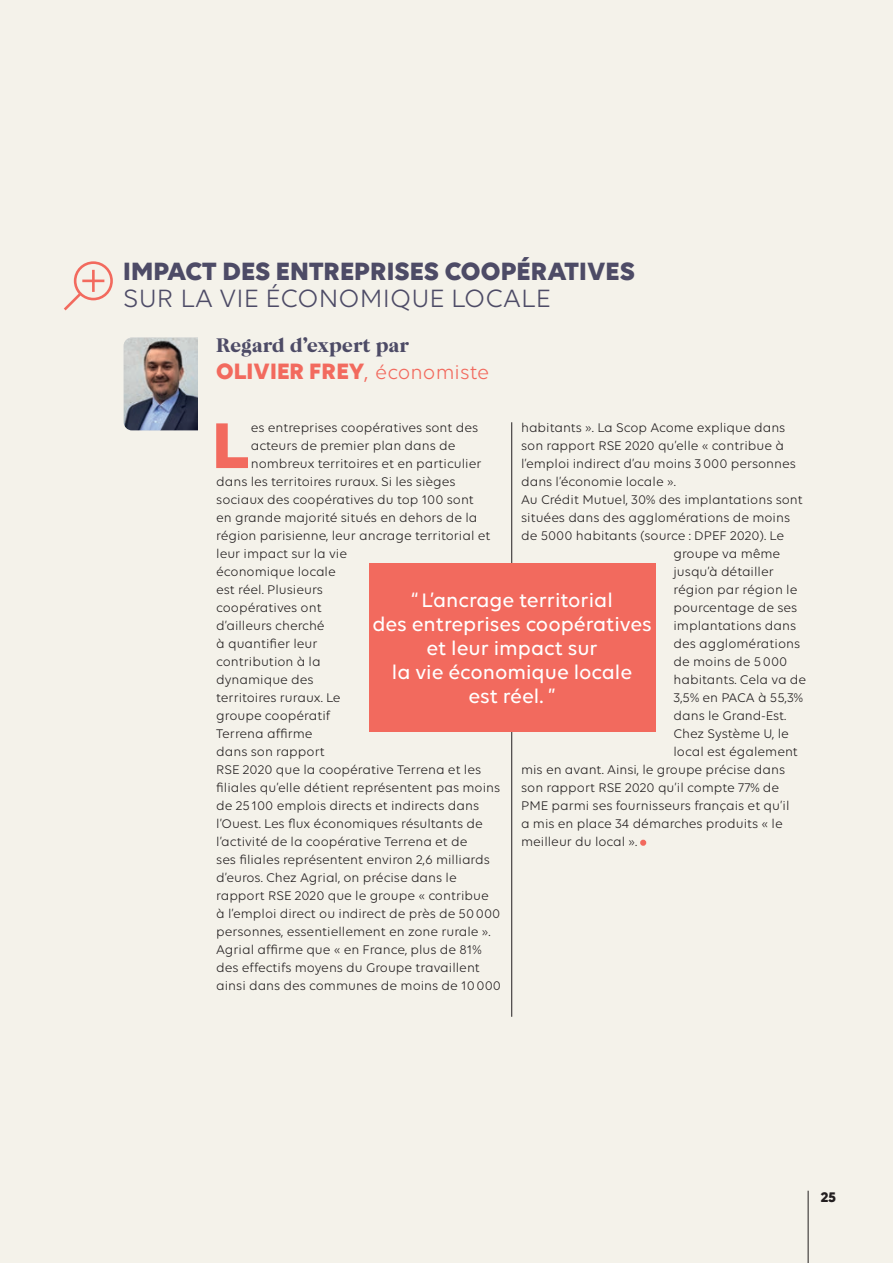
<style>
.page{position:relative;width:893px;height:1263px;background:#f4f2ea}
.page>*{position:absolute;margin:0;border:0;box-sizing:border-box;transform-origin:0 0}
.t1{font:700 69.6px "Volte";color:#f26a5e}
.t2{font:700 27px "Volte";letter-spacing:.005em;color:#4d4b66}
.t3{font:27px "Volte";letter-spacing:.005em;color:#4d4b66}
.t4{font:700 24px "Volte";letter-spacing:.005em;color:#f26a5e}
.t5{font:500 21px/24px "Volte";color:#fff;text-align:center}
.t6{font:21px "F37 Caslon Extra Bold Text";letter-spacing:.02em;color:#4d4b66}
.t7{font:700 15px "Volte";color:#231f20}
.t8{font:13.5px "Volte";color:#231f20}
.s1{font-weight:400}
.s2{font-weight:400;font-size:21px}
.s3{color:#f26a5e}
</style>
<div class="page">
<img style="left:124px;top:338px;width:74px;height:92px">
<hr style="left:511px;top:422px;width:1px;height:595px;background:#231f20">
<div style="left:369px;top:563px;width:286px;height:168px;background:#f26a5e"></div>
<svg style="left:64px;top:261px;width:49px;height:49px"></svg>
<hr style="left:808px;top:1191px;width:1px;height:72px;background:#231f20">
<h2 class="t2" style="left:123px;top:255px;width:513px">IMPACT DES ENTREPRISES COOPÉRATIVES</h2>
<h2 class="t3" style="left:123px;top:282px;width:429px">SUR LA VIE ÉCONOMIQUE LOCALE</h2>
<h3 class="t6" style="left:216px;top:333px;width:194px">Regard d’expert par</h3>
<h3 class="t4" style="left:216px;top:356px;width:274px">OLIVIER FREY<span class="s1">,</span> <span class="s2">économiste</span></h3>
<p class="t8" style="left:521px;top:420px;width:266px">habitants ». La Scop Acome explique dans</p>
<p class="t8" style="left:521px;top:438px;width:264px">son rapport RSE 2020 qu’elle « contribue à</p>
<p class="t8" style="left:521px;top:456px;width:276px">l’emploi indirect d’au moins 3000 personnes</p>
<p class="t8" style="left:521px;top:474px;width:156px">dans l’économie locale ».</p>
<p class="t8" style="left:521px;top:492px;width:283px">Au Crédit Mutuel, 30% des implantations sont</p>
<p class="t8" style="left:521px;top:510px;width:271px">situées dans des agglomérations de moins</p>
<p class="t8" style="left:521px;top:528px;width:265px">de 5000 habitants (source : DPEF 2020). Le</p>
<p class="t8" style="left:673px;top:546px;width:108px">groupe va même</p>
<p class="t8" style="left:673px;top:564px;width:102px">jusqu’à détailler</p>
<p class="t8" style="left:673px;top:582px;width:125px">région par région le</p>
<p class="t8" style="left:673px;top:600px;width:125px">pourcentage de ses</p>
<p class="t8" style="left:673px;top:618px;width:124px">implantations dans</p>
<p class="t8" style="left:673px;top:636px;width:128px">des agglomérations</p>
<p class="t8" style="left:673px;top:654px;width:115px">de moins de 5000</p>
<p class="t8" style="left:673px;top:672px;width:134px">habitants. Cela va de</p>
<p class="t8" style="left:673px;top:690px;width:131px">3,5% en PACA à 55,3%</p>
<p class="t8" style="left:673px;top:708px;width:114px">dans le Grand-Est.</p>
<p class="t8" style="left:673px;top:726px;width:117px">Chez Système U, le</p>
<p class="t8" style="left:673px;top:744px;width:126px">local est également</p>
<p class="t8" style="left:521px;top:762px;width:266px">mis en avant. Ainsi, le groupe précise dans</p>
<p class="t8" style="left:521px;top:780px;width:260px">son rapport RSE 2020 qu’il compte 77% de</p>
<p class="t8" style="left:521px;top:798px;width:270px">PME parmi ses fournisseurs français et qu’il</p>
<p class="t8" style="left:521px;top:816px;width:263px">a mis en place 34 démarches produits « le</p>
<p class="t8" style="left:521px;top:834px;width:126px">meilleur du local ». <span class="s3">•</span></p>
<h1 class="t1" style="left:212px;top:403px;width:38px">L</h1>
<p class="t8" style="left:251px;top:420px;width:229px">es entreprises coopératives sont des</p>
<p class="t8" style="left:251px;top:438px;width:206px">acteurs de premier plan dans de</p>
<p class="t8" style="left:251px;top:456px;width:232px">nombreux territoires et en particulier</p>
<p class="t8" style="left:216px;top:474px;width:241px">dans les territoires ruraux. Si les sièges</p>
<p class="t8" style="left:216px;top:492px;width:259px">sociaux des coopératives du top 100 sont</p>
<p class="t8" style="left:216px;top:510px;width:263px">en grande majorité situés en dehors de la</p>
<p class="t8" style="left:216px;top:528px;width:276px">région parisienne, leur ancrage territorial et</p>
<p class="t8" style="left:216px;top:546px;width:132px">leur impact sur la vie</p>
<p class="t8" style="left:216px;top:564px;width:121px">économique locale</p>
<p class="t8" style="left:216px;top:582px;width:108px">est réel. Plusieurs</p>
<p class="t8" style="left:216px;top:600px;width:107px">coopératives ont</p>
<p class="t8" style="left:216px;top:618px;width:110px">d’ailleurs cherché</p>
<p class="t8" style="left:216px;top:636px;width:103px">à quantifier leur</p>
<p class="t8" style="left:216px;top:654px;width:106px">contribution à la</p>
<p class="t8" style="left:216px;top:672px;width:99px">dynamique des</p>
<p class="t8" style="left:216px;top:690px;width:126px">territoires ruraux. Le</p>
<p class="t8" style="left:216px;top:708px;width:116px">groupe coopératif</p>
<p class="t8" style="left:216px;top:726px;width:98px">Terrena affirme</p>
<p class="t8" style="left:216px;top:744px;width:110px">dans son rapport</p>
<p class="t8" style="left:216px;top:762px;width:266px">RSE 2020 que la coopérative Terrena et les</p>
<p class="t8" style="left:216px;top:780px;width:285px">filiales qu’elle détient représentent pas moins</p>
<p class="t8" style="left:216px;top:798px;width:265px">de 25100 emplois directs et indirects dans</p>
<p class="t8" style="left:216px;top:816px;width:268px">l’Ouest. Les flux économiques résultants de</p>
<p class="t8" style="left:216px;top:834px;width:253px">l’activité de la coopérative Terrena et de</p>
<p class="t8" style="left:216px;top:852px;width:275px">ses filiales représentent environ 2,6 milliards</p>
<p class="t8" style="left:216px;top:870px;width:242px">d’euros. Chez Agrial, on précise dans le</p>
<p class="t8" style="left:216px;top:888px;width:274px">rapport RSE 2020 que le groupe « contribue</p>
<p class="t8" style="left:216px;top:906px;width:286px">à l’emploi direct ou indirect de près de 50000</p>
<p class="t8" style="left:216px;top:924px;width:276px">personnes, essentiellement en zone rurale ».</p>
<p class="t8" style="left:216px;top:942px;width:267px">Agrial affirme que « en France, plus de 81%</p>
<p class="t8" style="left:216px;top:960px;width:265px">des effectifs moyens du Groupe travaillent</p>
<p class="t8" style="left:216px;top:978px;width:286px">ainsi dans des communes de moins de 10000</p>
<h3 class="t5" style="left:372px;top:588px;width:281px">“L’ancrage territorial<br>des entreprises coopératives et leur impact sur<br>la vie économique locale<br>est réel. ”</h3>
<p class="t7" style="left:821px;top:1188px;width:17px">25</p>
</div>
